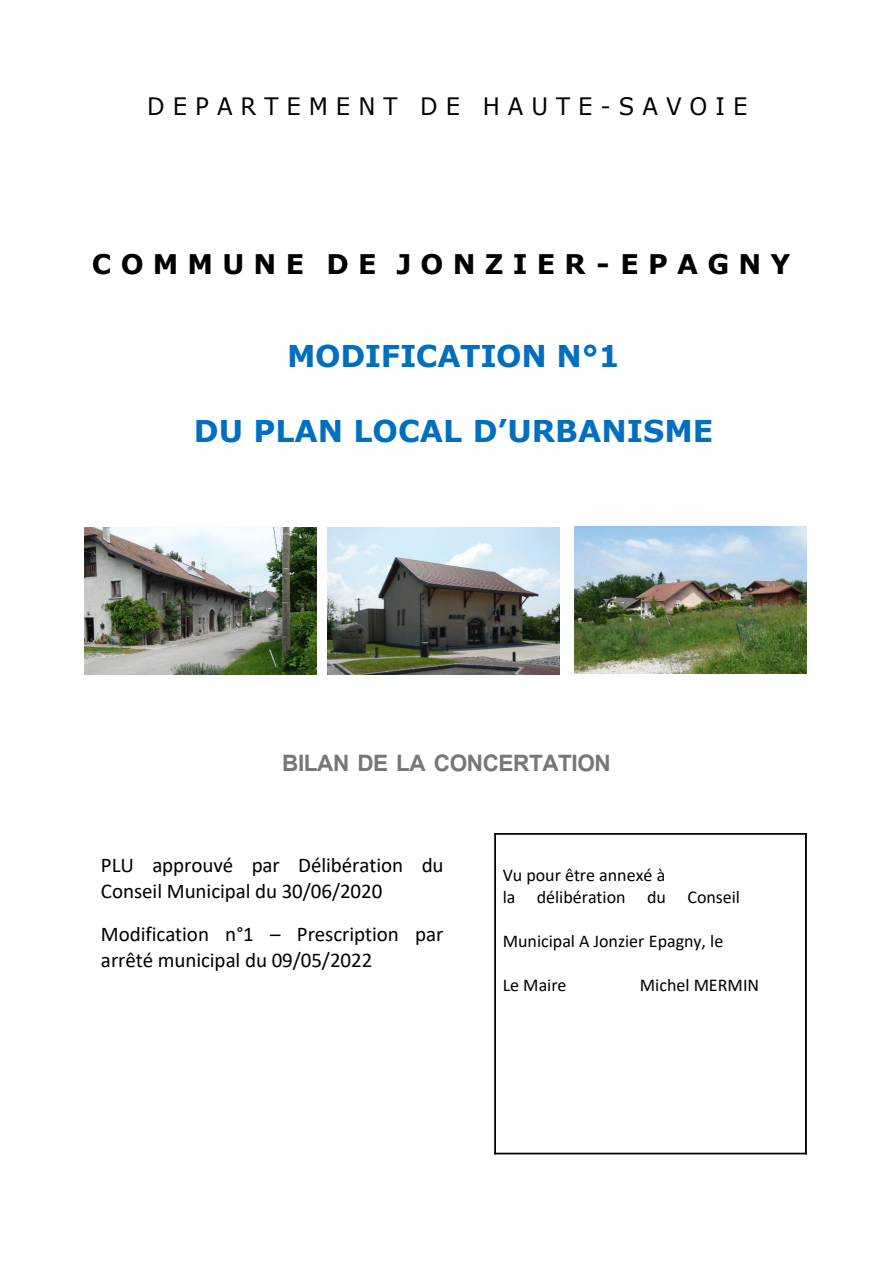
<style>
.page{position:relative;width:893px;height:1263px;background:#fff}
.page>*{position:absolute;margin:0;border:0;box-sizing:border-box;transform-origin:0 0}
.t1{font:700 31.5px "Utsaah";letter-spacing:-.015em;color:#787677}
.t2{font:700 30px "Verdana";color:#006fc0}
.t3{font:700 27px "Verdana";letter-spacing:.34em;color:#000}
.t4{font:24px "Verdana";letter-spacing:.35em;color:#000;scale:.95 1}
.t5{font:21px/25.7px "Calibri";letter-spacing:-.005em;color:#000}
.t6{font:18px/22px "Calibri";color:#000}
</style>
<div class="page">
<hr style="left:495px;top:834px;width:311px;height:1px;background:#000001">
<div style="left:495px;top:833px;width:311px;height:1px;border:1px solid #000001"></div>
<div style="left:495px;top:1153px;width:311px;height:1px;border:1px solid #000001"></div>
<div style="left:495px;top:833px;width:1px;height:321px;border:1px solid #000001"></div>
<hr style="left:806px;top:834px;width:1px;height:320px;background:#000001">
<div style="left:805px;top:833px;width:1px;height:321px;border:1px solid #000001"></div>
<img style="left:85px;top:527px;width:231px;height:147px">
<img style="left:328px;top:527px;width:231px;height:147px">
<img style="left:574px;top:527px;width:232px;height:147px">
<p class="t4" style="left:147px;top:93px;width:633px">DEPARTEMENT DE HAUTE-SAVOIE</p>
<p class="t3" style="left:92px;top:249px;width:700px">COMMUNE DE JONZIER-EPAGNY</p>
<p class="t2" style="left:287px;top:339px;width:334px">MODIFICATION N°1</p>
<p class="t2" style="left:194px;top:414px;width:521px">DU PLAN LOCAL D’URBANISME</p>
<p class="t1" style="left:282px;top:748px;width:330px">bilan de la concertation</p>
<p class="t5" style="left:101px;top:854px;width:344px">PLU approuvé par Délibération du<br>Conseil Municipal du 30/06/2020</p>
<p class="t5" style="left:101px;top:923px;width:344px">Modification n°1 – Prescription par arrêté municipal du 09/05/2022</p>
<p class="t6" style="left:503px;top:865px;width:239px">Vu pour être annexé à<br>la délibération du Conseil</p>
<p class="t6" style="left:503px;top:931px;width:222px">Municipal A Jonzier Epagny, le</p>
<p class="t6" style="left:503px;top:975px;width:65px">Le Maire</p>
<p class="t6" style="left:640px;top:975px;width:121px">Michel MERMIN</p>
</div>
